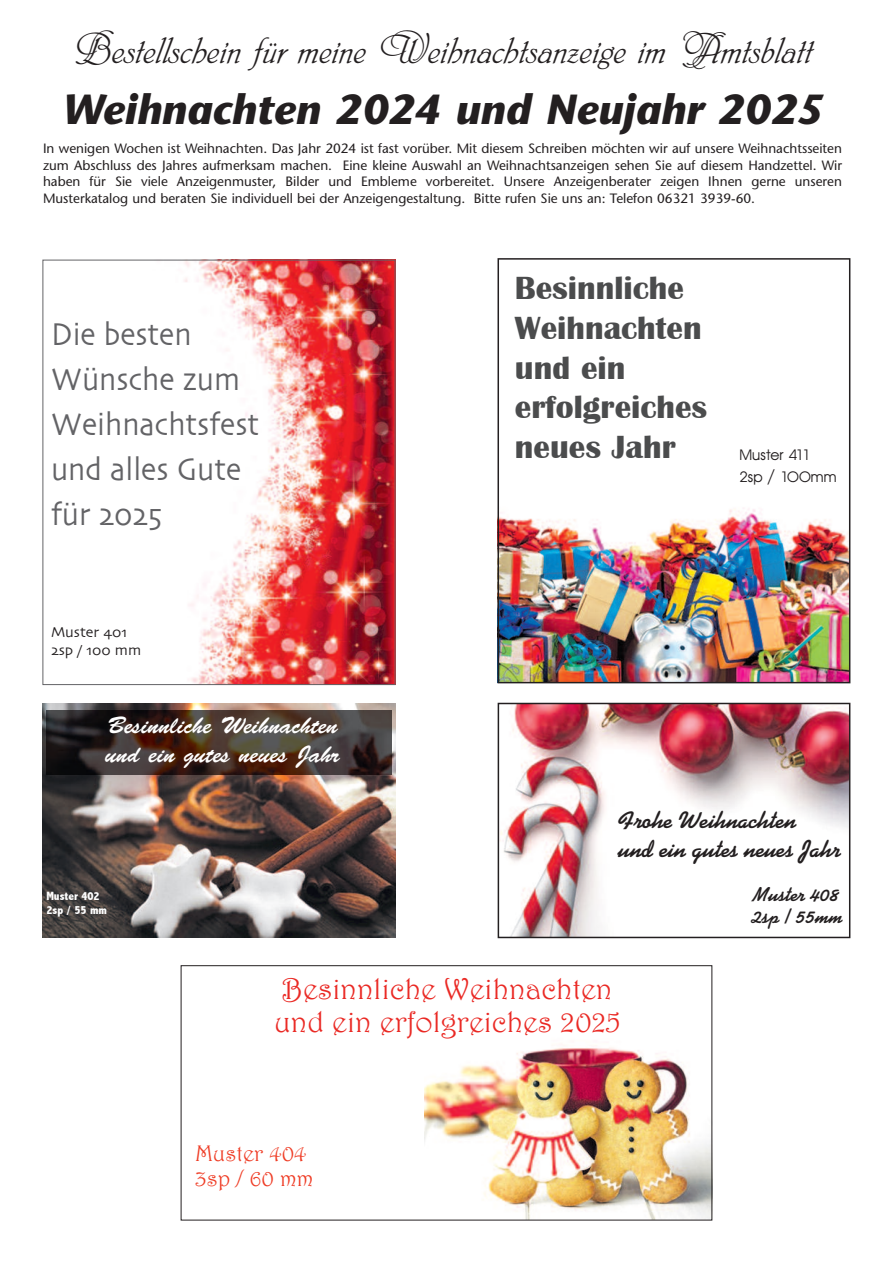
<style>
.page{position:relative;width:893px;height:1263px;background:#fff}
.page>*{position:absolute;margin:0;border:0;box-sizing:border-box;transform-origin:0 0}
.t1{font:42px "Phyllis Initials D";color:#231f20}
.t2{font:italic 700 42px "Stone Sans";color:#231f20}
.t3{font:33px/45px "Skia";color:#636366;scale:.9 1}
.t4{font:700 33px/39.6px "Britannic";color:#4b4c4d}
.t5{font:30px/33px "Harrington";color:#ea2924}
.t6{font:24px/28.8px "Brush Script";color:#fff}
.t7{font:700 24px/29.2px "Kaufmann";color:#231f20}
.t8{font:22.5px/24.8px "Harrington";color:#ef3c25}
.t9{font:700 20.1px/22.2px "Kaufmann";color:#231f20}
.t10{font:15px/18px "Skia";color:#231f20}
.t11{font:15px/21.5px "Avant Garde BQ";color:#231f20}
.t12{font:13.5px/16.5px "Stone Sans";color:#231f20;text-align:justify}
.t13{font:800 condensed 12px/14.4px "Abadi";color:#fff}
</style>
<div class="page">
<img style="left:184px;top:260px;width:212px;height:424px">
<div style="left:43px;top:260px;width:352px;height:425px;border:1px solid #636366"></div>
<img style="left:43px;top:703px;width:352px;height:234px">
<img style="left:47px;top:711px;width:344px;height:64px">
<img style="left:424px;top:1047px;width:286px;height:171px">
<div style="left:181px;top:965px;width:531px;height:255px;border:1px solid #231f20"></div>
<img style="left:501px;top:706px;width:346px;height:229px">
<div style="left:498px;top:703px;width:352px;height:235px;border:2px solid #231f20"></div>
<img style="left:500px;top:508px;width:347px;height:172px">
<div style="left:497px;top:258px;width:353px;height:425px;border:2px solid #231f20"></div>
<h1 class="t1" style="left:73px;top:25px;width:741px">Bestellschein für meine Weihnachtsanzeige im Amtsblatt</h1>
<h1 class="t2" style="left:62px;top:93px;width:763px">Weihnachten 2024 und Neujahr 2025</h1>
<p class="t12" style="left:43px;top:142px;width:800px">In wenigen Wochen ist Weihnachten. Das Jahr 2024 ist fast vorüber. Mit diesem Schreiben möchten wir auf unsere Weihnachtsseiten zum Abschluss des Jahres aufmerksam machen. Eine kleine Auswahl an Weihnachtsanzeigen sehen Sie auf diesem Handzettel. Wir haben für Sie viele Anzeigenmuster, Bilder und Embleme vorbereitet. Unsere Anzeigenberater zeigen Ihnen gerne unseren Musterkatalog und beraten Sie individuell bei der Anzeigengestaltung. Bitte rufen Sie uns an: Telefon 06321 3939-60.</p>
<h2 class="t3" style="left:51px;top:314px;width:233px">Die besten<br>Wünsche zum<br>Weihnachtsfest und alles Gute für 2025</h2>
<p class="t10" style="left:51px;top:624px;width:92px">Muster 401<br>2sp / 100 mm</p>
<h3 class="t6" style="left:105px;top:713px;width:236px">Besinnliche Weihnachten und ein gutes neues Jahr</h3>
<p class="t13" style="left:46px;top:889px;width:62px">Muster 402<br>2sp / 55 mm</p>
<h2 class="t4" style="left:515px;top:269px;width:194px">Besinnliche<br>Weihnachten und ein erfolgreiches neues Jahr</h2>
<p class="t11" style="left:739px;top:444px;width:99px">Muster 411<br>2sp / 100mm</p>
<h3 class="t7" style="left:618px;top:808px;width:225px">Frohe Weihnachten<br>und ein gutes neues Jahr</h3>
<h3 class="t9" style="left:752px;top:886px;width:92px">Muster 408<br>2sp / 55mm</h3>
<h3 class="t5" style="left:274px;top:971px;width:348px">Besinnliche Weihnachten und ein erfolgreiches 2025</h3>
<h3 class="t8" style="left:196px;top:1141px;width:120px">Muster 404<br>3sp / 60 mm</h3>
</div>
